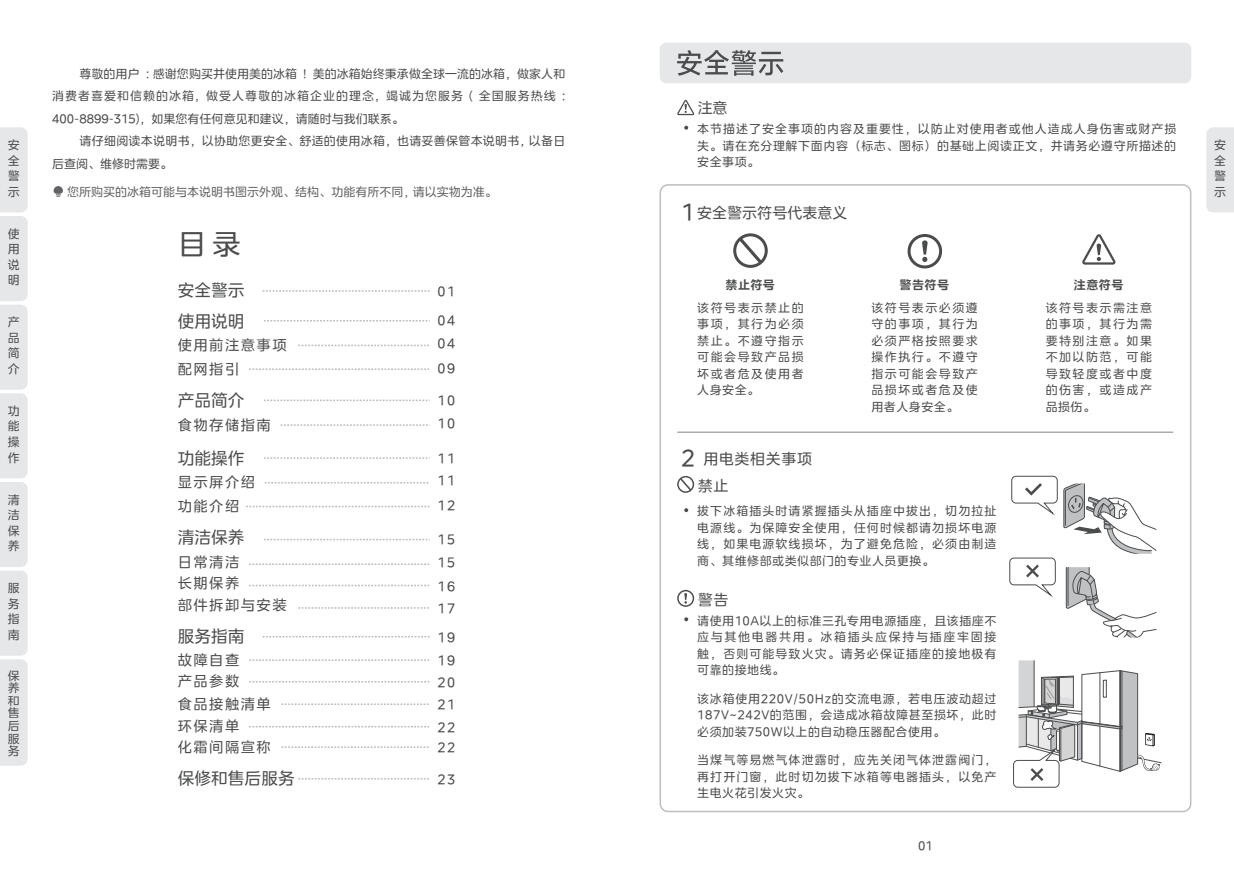
<style>
.page{position:relative;width:1234px;height:893px;background:#fff}
.page>*{position:absolute;margin:0;border:0;box-sizing:border-box;transform-origin:0 0}
.t1{font:28.65px "MEIDITYPE";color:#4b4c4d}
.t2{font:16.8px "MEIDITYPE";color:#4b4c4d}
.t3{font:15px "MEIDITYPE";color:#4b4c4d}
.t4{font:15px/27px "MEIDITYPE";letter-spacing:.04em;color:#4b4c4d}
.t5{font:14.4px/22.2px "MEIDITYPE";letter-spacing:.1em;color:#4b4c4d}
.t6{font:13.2px/22.6px "MEIDITYPE";letter-spacing:.1em;color:#4b4c4d}
.t7{font:12px/16.5px "MEIDITYPE";letter-spacing:.08em;color:#4b4c4d;text-align:justify}
.t8{font:12px/22.5px "MEIDITYPE";letter-spacing:.02em;color:#4b4c4d}
.t9{font:12px "MEIDITYPE";color:#636366}
.t10{font:700 12px "MEIDITYPE";letter-spacing:.04em;color:#4b4c4d}
.s1{font-size:22.5px}
</style>
<div class="page">
<svg style="left:264px;top:320px;width:164px;height:1px"></svg>
<svg style="left:298px;top:345px;width:131px;height:1px"></svg>
<svg style="left:262px;top:636px;width:167px;height:1px"></svg>
<svg style="left:281px;top:703px;width:148px;height:2px"></svg>
<svg style="left:281px;top:746px;width:148px;height:2px"></svg>
<svg style="left:262px;top:290px;width:167px;height:2px"></svg>
<svg style="left:249px;top:368px;width:180px;height:2px"></svg>
<svg style="left:249px;top:563px;width:180px;height:2px"></svg>
<svg style="left:249px;top:659px;width:180px;height:2px"></svg>
<svg style="left:249px;top:681px;width:180px;height:1px"></svg>
<svg style="left:249px;top:726px;width:180px;height:1px"></svg>
<svg style="left:264px;top:400px;width:164px;height:1px"></svg>
<svg style="left:298px;top:607px;width:131px;height:2px"></svg>
<svg style="left:298px;top:778px;width:131px;height:1px"></svg>
<svg style="left:264px;top:457px;width:164px;height:2px"></svg>
<svg style="left:265px;top:482px;width:164px;height:1px"></svg>
<svg style="left:246px;top:506px;width:183px;height:1px"></svg>
<svg style="left:264px;top:539px;width:164px;height:1px"></svg>
<svg style="left:249px;top:585px;width:180px;height:1px"></svg>
<svg style="left:280px;top:424px;width:148px;height:2px"></svg>
<svg style="left:54px;top:186px;width:9px;height:11px"></svg>
<div style="left:1206px;top:127px;width:27px;height:85px;background:#e6e7e9"></div>
<div style="left:1018px;top:634px;width:143px;height:185px;background:linear-gradient(to right,#fafafa,#fafafa);border-radius:4px"></div>
<div style="left:659px;top:43px;width:531px;height:40px;background:#e6e7e9;border-radius:6px"></div>
<svg style="left:677px;top:50px;width:106px;height:26px"></svg>
<svg style="left:659px;top:184px;width:532px;height:628px"></svg>
<svg style="left:677px;top:100px;width:17px;height:15px"></svg>
<svg style="left:684px;top:126px;width:4px;height:4px"></svg>
<hr style="left:677px;top:432px;width:495px;height:1px;background:#808285">
<svg style="left:684px;top:508px;width:4px;height:4px"></svg>
<svg style="left:684px;top:617px;width:4px;height:4px"></svg>
<svg style="left:677px;top:476px;width:17px;height:17px"></svg>
<svg style="left:677px;top:590px;width:17px;height:17px"></svg>
<div style="left:0;top:127px;width:28px;height:639px;background:#e6e7e9"></div>
<p class="t7" style="left:8px;top:137px;width:13px;line-height:15.6px">安全警示</p>
<p class="t7" style="left:8px;top:226px;width:13px;line-height:15.6px">使用说明</p>
<p class="t7" style="left:8px;top:314px;width:13px;line-height:15.6px">产品简介</p>
<p class="t7" style="left:8px;top:403px;width:13px;line-height:15.6px">功能操作</p>
<p class="t7" style="left:8px;top:492px;width:13px;line-height:15.6px">清洁保养</p>
<p class="t7" style="left:8px;top:580px;width:13px;line-height:15.6px">服务指南</p>
<p class="t7" style="left:8px;top:669px;width:13px;line-height:12.6px">保养和售后服务</p>
<p class="t7" style="left:52px;top:63px;width:514px;line-height:22.5px;text-indent:27px">尊敬的用户 : 感谢您购买并使用美的冰箱 ! 美的冰箱始终秉承做全球一流的冰箱，做家人和消费者喜爱和信赖的冰箱，做受人尊敬的冰箱企业的理念，竭诚为您服务 ( 全国服务热线 :<br>400-8899-315)，如果您有任何意见和建议，请随时与我们联系。</p>
<p class="t8" style="left:52px;top:130px;width:514px;text-indent:27px">请仔细阅读本说明书，以协助您更安全、舒适的使用冰箱，也请妥善保管本说明书，以备日后查阅、维修时需要。</p>
<p class="t9" style="left:67px;top:185px;width:431px">您所购买的冰箱可能与本说明书图示外观、结构、功能有所不同，请以实物为准。</p>
<h1 class="t1" style="left:178px;top:228px;width:65px">目录</h1>
<h2 class="t2" style="left:178px;top:281px;width:68px">安全警示</h2>
<p class="t6" style="left:437px;top:280px;width:19px">01</p>
<h2 class="t2" style="left:178px;top:311px;width:68px">使用说明</h2>
<p class="t6" style="left:437px;top:310px;width:19px">04<br>04</p>
<p class="t5" style="left:178px;top:333px;width:110px;line-height:24px">使用前注意事项配网指引</p>
<p class="t6" style="left:437px;top:357px;width:19px">09</p>
<h2 class="t2" style="left:178px;top:391px;width:68px">产品简介</h2>
<p class="t6" style="left:437px;top:389px;width:19px">10</p>
<p class="t5" style="left:178px;top:414px;width:95px">食物存储指南</p>
<p class="t6" style="left:437px;top:412px;width:19px">10</p>
<h2 class="t2" style="left:178px;top:449px;width:68px">功能操作</h2>
<p class="t6" style="left:437px;top:447px;width:19px">11</p>
<p class="t5" style="left:178px;top:471px;width:79px">显示屏介绍</p>
<p class="t6" style="left:437px;top:470px;width:19px">11</p>
<p class="t5" style="left:178px;top:495px;width:63px">功能介绍</p>
<p class="t6" style="left:437px;top:494px;width:19px">12</p>
<h2 class="t2" style="left:178px;top:528px;width:68px">清洁保养</h2>
<p class="t6" style="left:437px;top:529px;width:19px">15</p>
<p class="t5" style="left:178px;top:551px;width:63px">日常清洁</p>
<p class="t6" style="left:437px;top:551px;width:19px">15</p>
<p class="t5" style="left:178px;top:572px;width:63px">长期保养</p>
<p class="t6" style="left:437px;top:576px;width:19px">16</p>
<p class="t5" style="left:178px;top:594px;width:110px">部件拆卸与安装</p>
<p class="t6" style="left:437px;top:597px;width:19px">17</p>
<h2 class="t2" style="left:178px;top:626px;width:68px">服务指南</h2>
<p class="t6" style="left:437px;top:626px;width:19px">19</p>
<p class="t5" style="left:178px;top:649px;width:63px">故障自查</p>
<p class="t5" style="left:178px;top:670px;width:95px">产品参数<br>食品接触清单环保清单</p>
<p class="t5" style="left:178px;top:736px;width:95px">化霜间隔宣称</p>
<p class="t6" style="left:437px;top:650px;width:19px;line-height:21.8px">19<br>20</p>
<p class="t6" style="left:437px;top:694px;width:19px">21<br>22</p>
<p class="t6" style="left:437px;top:737px;width:19px">22</p>
<h2 class="t2" style="left:178px;top:768px;width:119px">保修和售后服务</h2>
<p class="t6" style="left:437px;top:768px;width:19px">23</p>
<p class="t3" style="left:697px;top:99px;width:31px">注意</p>
<p class="t7" style="left:697px;top:121px;width:480px">本节描述了安全事项的内容及重要性，以防止对使用者或他人造成人身伤害或财产损失。请在充分理解下面内容（标志、图标）的基础上阅读正文，并请务必遵守所描述的安全事项。</p>
<p class="t3" style="left:680px;top:204px;width:168px"><span class="s1">1</span> 安全警示符号代表意义</p>
<p class="t10" style="left:725px;top:277px;width:51px">禁止符号</p>
<p class="t7" style="left:697px;top:299px;width:108px">该符号表示禁止的事项，其行为必须禁止。不遵守指示可能会导致产品损坏或者危及使用者人身安全。</p>
<p class="t4" style="left:697px;top:445px;width:116px;text-indent:-17px"><span class="s1">2</span> 用电类相关事项禁止</p>
<p class="t10" style="left:899px;top:277px;width:51px">警告符号</p>
<p class="t7" style="left:871px;top:299px;width:108px">该符号表示必须遵守的事项，其行为必须严格按照要求操作执行。不遵守指示可能会导致产品损坏或者危及使用者人身安全。</p>
<p class="t7" style="left:697px;top:503px;width:300px">拔下冰箱插头时请紧握插头从插座中拔出，切勿拉扯电源线。为保障安全使用，任何时候都请勿损坏电源线，如果电源软线损坏，为了避免危险，必须由制造商、其维修部或类似部门的专业人员更换。</p>
<p class="t3" style="left:697px;top:591px;width:32px">警告</p>
<p class="t7" style="left:697px;top:612px;width:300px">请使用10A以上的标准三孔专用电源插座，且该插座不应与其他电器共用。冰箱插头应保持与插座牢固接触，否则可能导致火灾。请务必保证插座的接地极有可靠的接地线。</p>
<p class="t7" style="left:697px;top:690px;width:301px">该冰箱使用220V/50Hz的交流电源，若电压波动超过187V~242V的范围，会造成冰箱故障甚至损坏，此时必须加装750W以上的自动稳压器配合使用。</p>
<p class="t7" style="left:697px;top:752px;width:300px">当煤气等易燃气体泄露时，应先关闭气体泄露阀门，再打开门窗，此时切勿拔下冰箱等电器插头，以免产生电火花引发火灾。</p>
<p class="t7" style="left:917px;top:837px;width:16px">01</p>
<p class="t10" style="left:1073px;top:277px;width:51px">注意符号</p>
<p class="t7" style="left:1045px;top:299px;width:108px">该符号表示需注意的事项，其行为需要特别注意。如果不加以防范，可能导致轻度或者中度的伤害，或造成产品损伤。</p>
<p class="t7" style="left:1213px;top:137px;width:13px;line-height:15.6px">安全警示</p>
</div>
